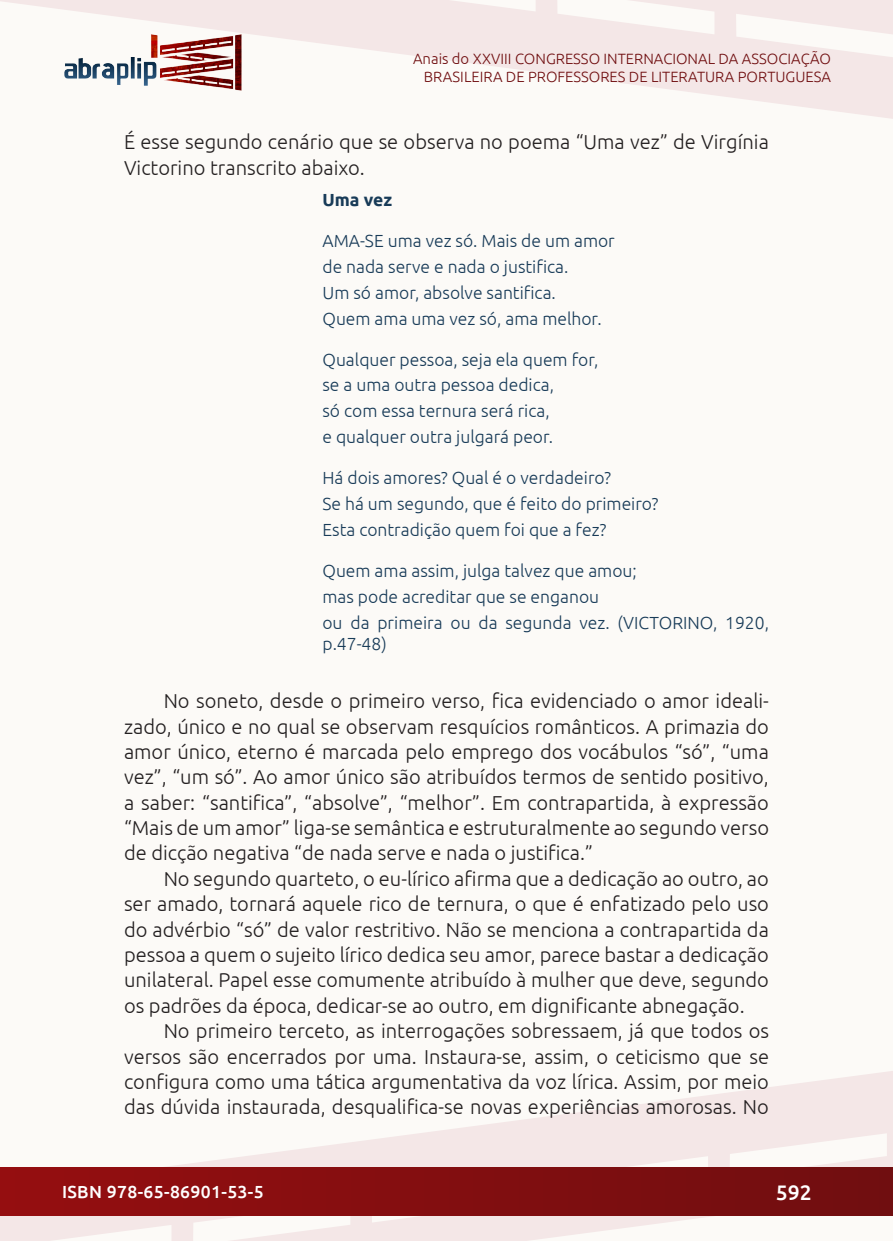
<style>
.page{position:relative;width:893px;height:1241px;background:#fff}
.page>*{position:absolute;margin:0;border:0;box-sizing:border-box;transform-origin:0 0}
.t1{font:500 21px "Ubuntu";color:#fff}
._7_CORPO{font:300 20.12px/25.4px "Ubuntu";color:#231f20;text-align:justify}
._9_2_CITAÇÃO_MEIO{font:300 17.5px "Ubuntu";color:#183b58}
._9_3_CITAÇÃO_FIM{font:300 17.5px/21px "Ubuntu";color:#183b58}
._9_1_CITAÇÃO_INIC{font:300 17.5px "Ubuntu";color:#183b58}
.t2{font:500 17.5px "Ubuntu";letter-spacing:.02em;color:#fff}
._9_CITAÇÃO{font:700 17.5px "Ubuntu";color:#183b58}
.t3{font:300 14.88px/17.8px "Ubuntu";color:#700e10;text-align:right}
</style>
<div class="page">
<div style="left:0;top:0;width:893px;height:1240px;background:#fcfaf7"></div>
<svg style="left:0;top:1071px;width:893px;height:169px"></svg>
<svg style="left:0;top:0;width:893px;height:119px"></svg>
<div style="left:1px;top:1167px;width:891px;height:47px;background:linear-gradient(to right,#950e10,#700e10)"></div>
<img style="left:62px;top:31px;width:182px;height:62px">
<p class="t3" style="left:413px;top:49px;width:419px">Anais do XXVIII CONGRESSO INTERNACIONAL DA ASSOCIAÇÃO<br>BRASILEIRA DE PROFESSORES DE LITERATURA PORTUGUESA</p>
<p class="_7_CORPO" style="left:124px;top:129px;width:646px">É esse segundo cenário que se observa no poema “Uma vez” de Virgínia<br>Victorino transcrito abaixo.</p>
<p class="_9_CITAÇÃO" style="left:322px;top:189px;width:71px">Uma vez</p>
<p class="_9_1_CITAÇÃO_INIC" style="left:322px;top:230px;width:294px">AMA-SE uma vez só. Mais de um amor</p>
<p class="_9_2_CITAÇÃO_MEIO" style="left:322px;top:256px;width:247px">de nada serve e nada o justifica.</p>
<p class="_9_2_CITAÇÃO_MEIO" style="left:322px;top:282px;width:235px">Um só amor, absolve santifica.</p>
<p class="_9_3_CITAÇÃO_FIM" style="left:322px;top:307px;width:281px">Quem ama uma vez só, ama melhor.</p>
<p class="_9_1_CITAÇÃO_INIC" style="left:322px;top:348px;width:278px">Qualquer pessoa, seja ela quem for,</p>
<p class="_9_2_CITAÇÃO_MEIO" style="left:322px;top:374px;width:233px">se a uma outra pessoa dedica,</p>
<p class="_9_2_CITAÇÃO_MEIO" style="left:322px;top:400px;width:229px">só com essa ternura será rica,</p>
<p class="_9_3_CITAÇÃO_FIM" style="left:322px;top:426px;width:232px">e qualquer outra julgará peor.</p>
<p class="_9_1_CITAÇÃO_INIC" style="left:322px;top:467px;width:290px">Há dois amores? Qual é o verdadeiro?</p>
<p class="_9_2_CITAÇÃO_MEIO" style="left:322px;top:493px;width:337px">Se há um segundo, que é feito do primeiro?</p>
<p class="_9_3_CITAÇÃO_FIM" style="left:322px;top:519px;width:285px">Esta contradição quem foi que a fez?</p>
<p class="_9_1_CITAÇÃO_INIC" style="left:322px;top:560px;width:316px">Quem ama assim, julga talvez que amou;</p>
<p class="_9_2_CITAÇÃO_MEIO" style="left:322px;top:586px;width:278px">mas pode acreditar que se enganou</p>
<p class="_9_3_CITAÇÃO_FIM" style="left:322px;top:611px;width:448px">ou da primeira ou da segunda vez. (VICTORINO, 1920, p.47-48)</p>
<p class="_7_CORPO" style="left:124px;top:687px;width:646px;text-indent:40px">No soneto, desde o primeiro verso, fica evidenciado o amor ideali&shy;zado, único e no qual se observam resquícios românticos. A primazia do amor único, eterno é marcada pelo emprego dos vocábulos “só”, “uma vez”, “um só”. Ao amor único são atribuídos termos de sentido positivo, a saber: “santifica”, “absolve”, “melhor”. Em contrapartida, à expressão “Mais de um amor” liga-se semântica e estruturalmente ao segundo verso de dicção negativa “de nada serve e nada o justifica.”</p>
<p class="_7_CORPO" style="left:124px;top:865px;width:646px;text-indent:40px">No segundo quarteto, o eu-lírico afirma que a dedicação ao outro, ao ser amado, tornará aquele rico de ternura, o que é enfatizado pelo uso do advérbio “só” de valor restritivo. Não se menciona a contrapartida da pessoa a quem o sujeito lírico dedica seu amor, parece bastar a dedicação unilateral. Papel esse comumente atribuído à mulher que deve, segundo os padrões da época, dedicar-se ao outro, em dignificante abnegação.</p>
<p class="_7_CORPO" style="left:124px;top:1017px;width:646px;text-indent:40px">No primeiro terceto, as interrogações sobressaem, já que todos os versos são encerrados por uma. Instaura-se, assim, o ceticismo que se configura como uma tática argumentativa da voz lírica. Assim, por meio das dúvida instaurada, desqualifica-se novas experiências amorosas. No</p>
<p class="t2" style="left:62px;top:1180px;width:203px">ISBN 978-65-86901-53-5</p>
<p class="t1" style="left:776px;top:1178px;width:37px">592</p>
</div>
